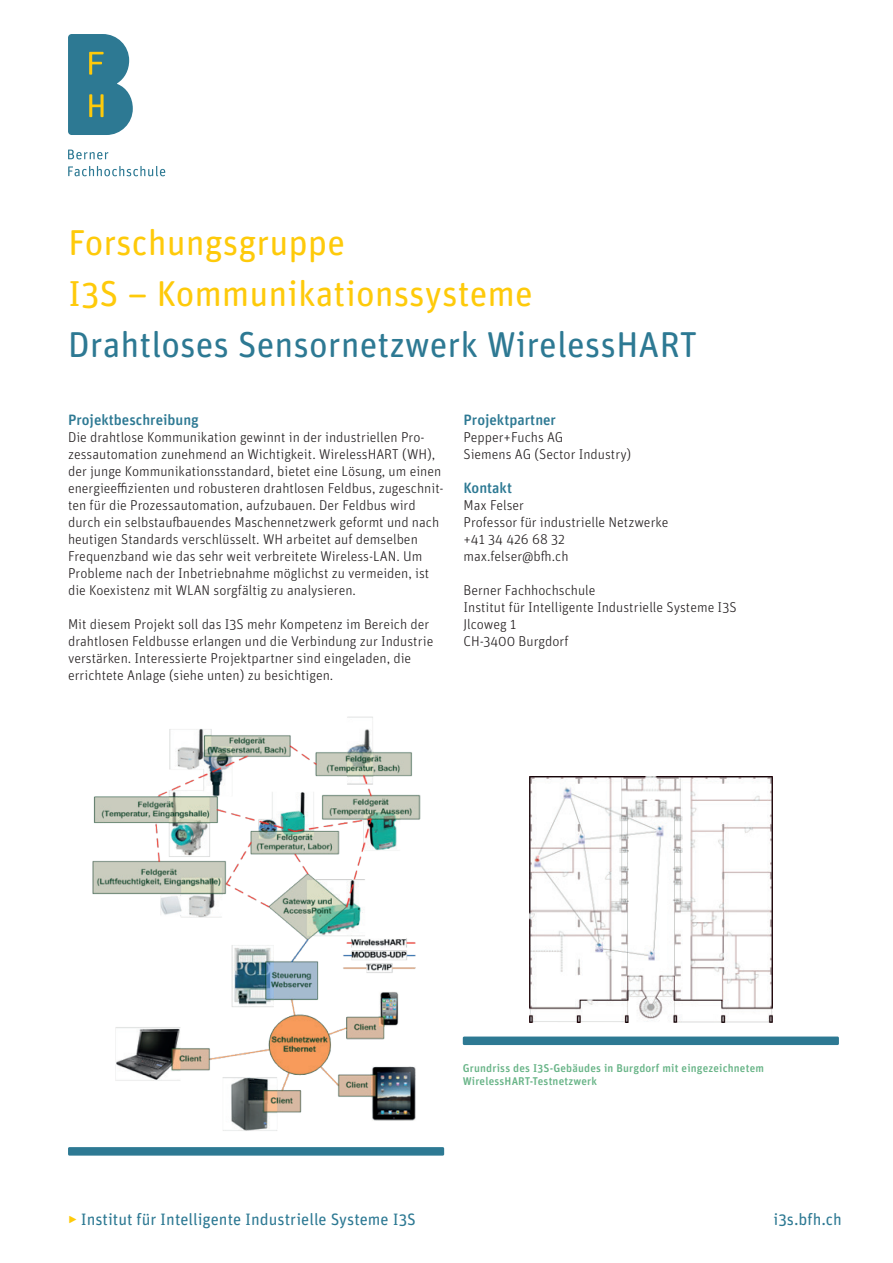
<style>
.page{position:relative;width:893px;height:1263px;background:#fff}
.page>*{position:absolute;margin:0;border:0;box-sizing:border-box;transform-origin:0 0}
.t1{font:36px/51px "Unit Rounded Pro";color:#feca0a}
.t2{font:36px "Unit Rounded Pro";color:#2d7993}
.t3{font:16.5px "Unit Rounded Pro";color:#2d7993}
.t4{font:500 15px "Unit Rounded Pro";color:#2d7993}
.t5{font:300 14.25px/17px "Unit Rounded Pro";color:#231f20}
.t6{font:500 11.25px/13.6px "Unit Rounded Pro";letter-spacing:.015em;color:#68b487}
.s1{font-weight:300;color:#feca0a}
</style>
<div class="page">
<svg style="left:68px;top:34px;width:65px;height:101px"></svg>
<svg style="left:68px;top:150px;width:40px;height:9px"></svg>
<svg style="left:68px;top:166px;width:97px;height:10px"></svg>
<div style="left:68px;top:1147px;width:376px;height:8px;background:#2d7993;border-radius:2px"></div>
<img style="left:92px;top:716px;width:328px;height:415px">
<div style="left:463px;top:1036px;width:376px;height:9px;background:#2d7993;border-radius:2px"></div>
<img style="left:529px;top:777px;width:243px;height:246px">
<h1 class="t1" style="left:68px;top:216px;width:466px">Forschungsgruppe<br>I3S – Kommunikationssysteme</h1>
<h1 class="t2" style="left:68px;top:320px;width:631px">Drahtloses Sensornetzwerk WirelessHART</h1>
<p class="t4" style="left:68px;top:409px;width:132px">Projektbeschreibung</p>
<p class="t5" style="left:68px;top:429px;width:377px">Die drahtlose Kommunikation gewinnt in der industriellen Pro&shy;zessautomation zunehmend an Wichtigkeit. WirelessHART (WH), der junge Kommunikationsstandard, bietet eine Lösung, um einen energieeffizienten und robusteren drahtlosen Feldbus, zugeschnit&shy;ten für die Prozessautomation, aufzubauen. Der Feldbus wird durch ein selbstaufbauendes Maschennetzwerk geformt und nach heutigen Standards verschlüsselt. WH arbeitet auf demselben Frequenzband wie das sehr weit verbreitete Wireless-LAN. Um Probleme nach der Inbetriebnahme möglichst zu vermeiden, ist die Koexistenz mit WLAN sorgfältig zu analysieren.</p>
<p class="t5" style="left:68px;top:616px;width:367px">Mit diesem Projekt soll das I3S mehr Kompetenz im Bereich der drahtlosen Feldbusse erlangen und die Verbindung zur Industrie verstärken. Interessierte Projektpartner sind eingeladen, die errichtete Anlage (siehe unten) zu besichtigen.</p>
<p class="t4" style="left:463px;top:409px;width:94px">Projektpartner</p>
<p class="t5" style="left:463px;top:429px;width:169px">Pepper+Fuchs AG<br>Siemens AG (Sector Industry)</p>
<p class="t4" style="left:463px;top:477px;width:50px">Kontakt</p>
<p class="t5" style="left:463px;top:497px;width:206px">Max Felser<br>Professor für industrielle Netzwerke +41 34 426 68 32 max.felser@bfh.ch</p>
<p class="t5" style="left:463px;top:582px;width:275px">Berner Fachhochschule<br>Institut für Intelligente Industrielle Systeme I3S<br>Jlcoweg 1<br>CH-3400 Burgdorf</p>
<p class="t6" style="left:463px;top:1060px;width:303px">Grundriss des I3S-Gebäudes in Burgdorf mit eingezeichnetem<br>WirelessHART-Testnetzwerk</p>
<p class="t3" style="left:68px;top:1207px;width:349px"><span class="s1">‣</span> Institut für Intelligente Industrielle Systeme I3S</p>
<p class="t3" style="left:773px;top:1207px;width:70px">i3s.bfh.ch</p>
</div>
